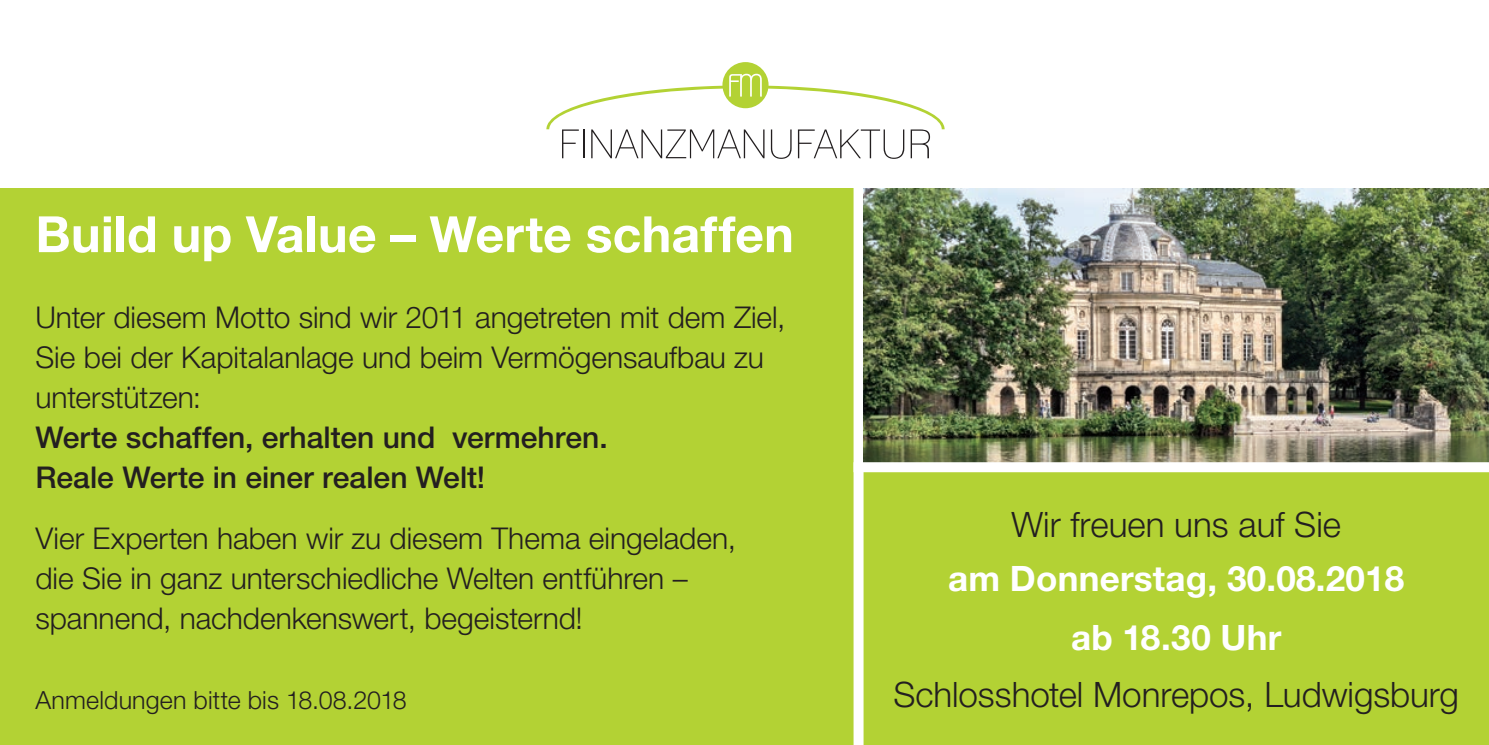
<style>
.page{position:relative;width:1489px;height:745px;background:#fff}
.page>*{position:absolute;margin:0;border:0;box-sizing:border-box;transform-origin:0 0}
.t1{font:700 50px "Helvetica Neue LT Pro";letter-spacing:.005em;color:#fff}
.t2{font:300 35px "Helvetica Neue LT Pro";color:#231f20}
.t3{font:700 35px/59px "Helvetica Neue LT Pro";letter-spacing:.005em;color:#fff;text-align:center}
.t4{font:300 30px/40px "Helvetica Neue LT Pro";color:#231f20}
.t5{font:500 30px/40px "Helvetica Neue LT Pro";color:#231f20}
.t6{font:300 25px "Helvetica Neue LT Pro";letter-spacing:.005em;color:#231f20}
</style>
<div class="page">
<svg style="left:546px;top:62px;width:398px;height:97px"></svg>
<div style="left:0;top:188px;width:1488px;height:556px;background:#b3d234"></div>
<div style="left:853px;top:187px;width:10px;height:557px;background:#fff"></div>
<img style="left:863px;top:188px;width:625px;height:274px">
<div style="left:853px;top:462px;width:635px;height:10px;background:#fff"></div>
<h1 class="t1" style="left:35px;top:203px;width:760px">Build up Value – Werte schaffen</h1>
<p class="t4" style="left:35px;top:296px;width:751px">Unter diesem Motto sind wir 2011 angetreten mit dem Ziel,<br>Sie bei der Kapitalanlage und beim Vermögensaufbau zu unterstützen:</p>
<p class="t5" style="left:35px;top:416px;width:573px">Werte schaffen, erhalten und vermehren.<br>Reale Werte in einer realen Welt!</p>
<p class="t4" style="left:35px;top:517px;width:702px">Vier Experten haben wir zu diesem Thema eingeladen, die Sie in ganz unterschiedliche Welten entführen – spannend, nachdenkenswert, begeisternd!</p>
<p class="t6" style="left:35px;top:684px;width:373px">Anmeldungen bitte bis 18.08.2018</p>
<p class="t2" style="left:1011px;top:502px;width:331px">Wir freuen uns auf Sie</p>
<p class="t3" style="left:948px;top:547px;width:458px">am Donnerstag, 30.08.2018 ab 18.30 Uhr</p>
<p class="t2" style="left:893px;top:672px;width:567px">Schlosshotel Monrepos, Ludwigsburg</p>
</div>
